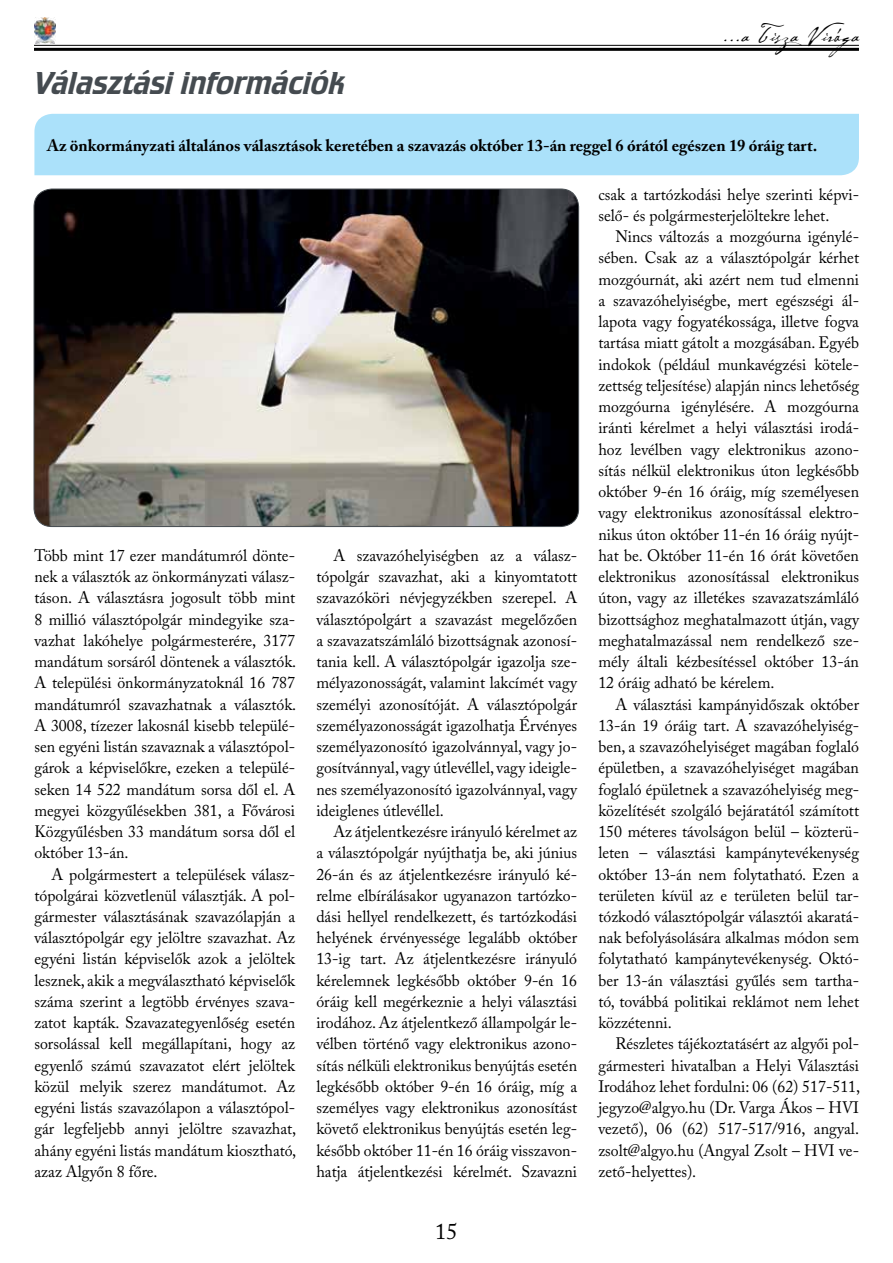
<style>
.page{position:relative;width:893px;height:1263px;background:#fff}
.page>*{position:absolute;margin:0;border:0;box-sizing:border-box;transform-origin:0 0}
.t1{font:33px "Crillee TOT";color:#454b50}
.t2{font:24px "Cezanne";letter-spacing:.04em;color:#000}
.t3{font:22.5px "Adobe Caslon Pro";color:#000}
.t4{font:16.5px/21.3px "Adobe Caslon Pro";color:#000;text-align:justify;scale:.96 1}
.t5{font:700 16.5px "Adobe Caslon Pro";color:#000}
</style>
<div class="page">
<hr style="left:34px;top:45px;width:825px;height:1px;background:#000">
<hr style="left:34px;top:48px;width:825px;height:3px;background:#000">
<img style="left:34px;top:17px;width:21px;height:26px">
<div style="left:34px;top:114px;width:825px;height:61px;background:#abe1fa"></div>
<img style="left:34px;top:189px;width:545px;height:337px">
<h1 class="t1" style="left:34px;top:65px;width:312px">Választási információk</h1>
<h2 class="t2" style="left:723px;top:19px;width:143px">...a Tisza Virága</h2>
<p class="t5" style="left:47px;top:135px;width:772px">Az önkormányzati általános választások keretében a szavazás október 13-án reggel 6 órától egészen 19 óráig tart.</p>
<p class="t4" style="left:34px;top:544px;width:274px">Több mint 17 ezer mandátumról dönte&shy;nek a választók az önkormányzati válasz&shy;táson. A választásra jogosult több mint 8 millió választópolgár mindegyike sza&shy;vazhat lakóhelye polgármesterére, 3177 mandátum sorsáról döntenek a választók.<br>A települési önkormányzatoknál 16 787 mandátumról szavazhatnak a választók.<br>A 3008, tízezer lakosnál kisebb települé&shy;sen egyéni listán szavaznak a választópol&shy;gárok a képviselőkre, ezeken a települé&shy;seken 14 522 mandátum sorsa dől el. A megyei közgyűlésekben 381, a Fővárosi Közgyűlésben 33 mandátum sorsa dől el október 13-án.</p>
<p class="t4" style="left:34px;top:863px;width:274px;text-indent:17px">A polgármestert a települések válasz&shy;tópolgárai közvetlenül választják. A pol&shy;gármester választásának szavazólapján a választópolgár egy jelöltre szavazhat. Az egyéni listán képviselők azok a jelöltek lesznek, akik a megválasztható képviselők száma szerint a legtöbb érvényes szava&shy;zatot kapták. Szavazategyenlőség esetén sorsolással kell megállapítani, hogy az egyenlő számú szavazatot elért jelöltek közül melyik szerez mandátumot. Az egyéni listás szavazólapon a választópol&shy;gár legfeljebb annyi jelöltre szavazhat, ahány egyéni listás mandátum kiosztható, azaz Algyőn 8 főre.</p>
<p class="t4" style="left:316px;top:544px;width:273px;text-indent:17px">A szavazóhelyiségben az a válasz&shy;tópolgár szavazhat, aki a kinyomtatott szavazóköri névjegyzékben szerepel. A választópolgárt a szavazást megelőzően a szavazatszámláló bizottságnak azonosí&shy;tania kell. A választópolgár igazolja sze&shy;mélyazonosságát, valamint lakcímét vagy személyi azonosítóját. A választópolgár személyazonosságát igazolhatja Érvényes személyazonosító igazolvánnyal, vagy jo&shy;gosítvánnyal, vagy útlevéllel, vagy ideigle&shy;nes személyazonosító igazolvánnyal, vagy ideiglenes útlevéllel.</p>
<p class="t4" style="left:316px;top:821px;width:273px;text-indent:17px">Az átjelentkezésre irányuló kérelmet az a választópolgár nyújthatja be, aki június 26-án és az átjelentkezésre irányuló ké&shy;relme elbírálásakor ugyanazon tartózko&shy;dási hellyel rendelkezett, és tartózkodási helyének érvényessége legalább október 13-ig tart. Az átjelentkezésre irányuló kérelemnek legkésőbb október 9-én 16 óráig kell megérkeznie a helyi választási irodához. Az átjelentkező állampolgár le&shy;vélben történő vagy elektronikus azono&shy;sítás nélküli elektronikus benyújtás esetén legkésőbb október 9-én 16 óráig, míg a személyes vagy elektronikus azonosítást követő elektronikus benyújtás esetén leg&shy;később október 11-én 16 óráig visszavon&shy;hatja átjelentkezési kérelmét. Szavazni</p>
<h3 class="t3" style="left:435px;top:1218px;width:24px">15</h3>
<p class="t4" style="left:598px;top:183px;width:273px">csak a tartózkodási helye szerinti képvi&shy;selő- és polgármesterjelöltekre lehet.</p>
<p class="t4" style="left:598px;top:226px;width:273px;text-indent:17px">Nincs változás a mozgóurna igénylé&shy;sében. Csak az a választópolgár kérhet mozgóurnát, aki azért nem tud elmenni a szavazóhelyiségbe, mert egészségi ál&shy;lapota vagy fogyatékossága, illetve fogva tartása miatt gátolt a mozgásában. Egyéb indokok (például munkavégzési kötele&shy;zettség teljesítése) alapján nincs lehetőség mozgóurna igénylésére. A mozgóurna iránti kérelmet a helyi választási irodá&shy;hoz levélben vagy elektronikus azono&shy;sítás nélkül elektronikus úton legkésőbb október 9-én 16 óráig, míg személyesen vagy elektronikus azonosítással elektro&shy;nikus úton október 11-én 16 óráig nyújt&shy;hat be. Október 11-én 16 órát követően elektronikus azonosítással elektronikus úton, vagy az illetékes szavazatszámláló bizottsághoz meghatalmazott útján, vagy meghatalmazással nem rendelkező sze&shy;mély általi kézbesítéssel október 13-án 12 óráig adható be kérelem.</p>
<p class="t4" style="left:598px;top:693px;width:273px;text-indent:17px">A választási kampányidőszak október 13-án 19 óráig tart. A szavazóhelyiség&shy;ben, a szavazóhelyiséget magában foglaló épületben, a szavazóhelyiséget magában foglaló épületnek a szavazóhelyiség meg&shy;közelítését szolgáló bejáratától számított 150 méteres távolságon belül – közterü&shy;leten – választási kampánytevékenység október 13-án nem folytatható. Ezen a területen kívül az e területen belül tar&shy;tózkodó választópolgár választói akaratá&shy;nak befolyásolására alkalmas módon sem folytatható kampánytevékenység. Októ&shy;ber 13-án választási gyűlés sem tartha&shy;tó, továbbá politikai reklámot nem lehet közzétenni.</p>
<p class="t4" style="left:598px;top:1033px;width:274px;text-indent:17px">Részletes tájékoztatásért az algyői pol&shy;gármesteri hivatalban a Helyi Választási Irodához lehet fordulni: 06 (62) 517-511, jegyzo@algyo.hu (Dr. Varga Ákos – HVI vezető), 06 (62) 517-517/916, angyal. zsolt@algyo.hu (Angyal Zsolt – HVI ve&shy;zető-helyettes).</p>
</div>
